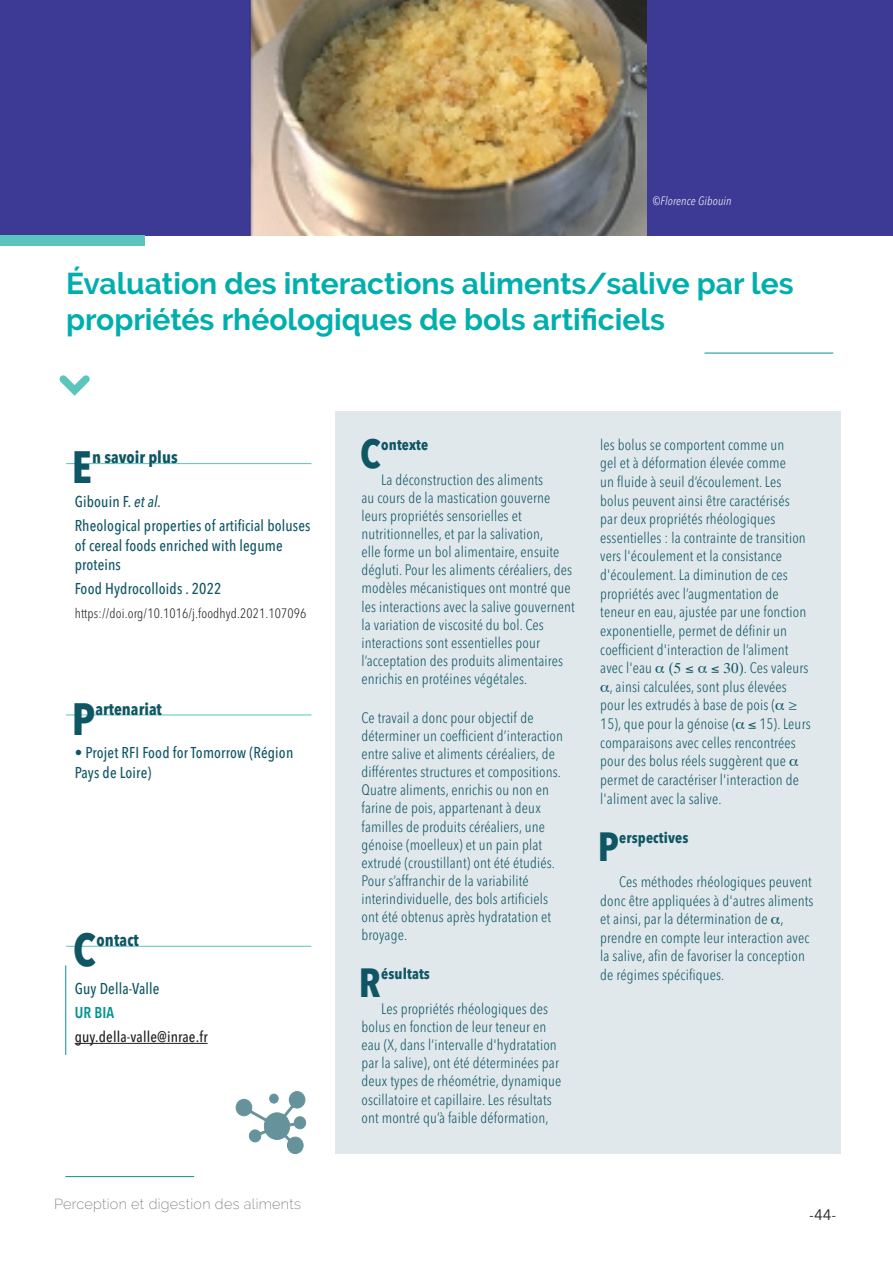
<style>
.page{position:relative;width:893px;height:1263px;background:#fff}
.page>*{position:absolute;margin:0;border:0;box-sizing:border-box;transform-origin:0 0}
.t1{font:700 condensed 45.75px "Avenir Next LT Pro";color:#0f5664}
.t2{font:700 condensed 44.85px "Avenir Next LT Pro";color:#0f5664}
.t3{font:700 condensed 40.35px "Avenir Next LT Pro";color:#0f5664}
.t4{font:700 30px/36px "Raleway";color:#00afad}
.t5{font:700 condensed 17.1px "Avenir Next LT Pro";letter-spacing:.01em;color:#0f5664}
.t6{font:700 condensed 16.65px "Avenir Next LT Pro";color:#0f5664}
.t7{font:500 condensed 15.6px/19.6px "Avenir Next LT Pro";letter-spacing:.01em;color:#0f5664}
.t8{font:600 condensed 15.6px "Avenir Next LT Pro";color:#009391}
.t9{font:500 condensed 15.15px "Avenir Next LT Pro";letter-spacing:.01em;color:#231f20}
.t10{font:300 condensed 15px/18px "Avenir Next LT Pro";letter-spacing:.01em;color:#0f5664}
.t11{font:700 condensed 15px "Avenir Next LT Pro";letter-spacing:.01em;color:#0f5664}
.t12{font:15px "Avenir Next LT Pro";color:#231f20}
.t13{font:200 14.4px "Raleway";letter-spacing:.02em;color:#6c6d67}
.t14{font:300 condensed 13.5px "Avenir Next LT Pro";letter-spacing:.01em;color:#231f20}
.t15{font:italic 300 condensed 12px "Avenir Next LT Pro";letter-spacing:.01em;color:#fafafa}
.s1{font-style:italic}
</style>
<div class="page">
<div style="left:335px;top:411px;width:505px;height:743px;background:#e0e8ec"></div>
<hr style="left:66px;top:463px;width:245px;height:1px;background:#5ac4bd">
<hr style="left:66px;top:714px;width:245px;height:1px;background:#5ac4bd">
<hr style="left:66px;top:946px;width:245px;height:1px;background:#5ac4bd">
<hr style="left:75px;top:1043px;width:133px;height:1px;background:#231f20">
<div style="left:0;top:0;width:893px;height:235px;background:#3d3a96"></div>
<div style="left:0;top:235px;width:144px;height:11px;background:#5ac4bd"></div>
<hr style="left:704px;top:353px;width:129px;height:1px;background:#009391">
<hr style="left:65px;top:1176px;width:129px;height:1px;background:#009391">
<hr style="left:65px;top:965px;width:1px;height:90px;background:#009391">
<svg style="left:60px;top:375px;width:30px;height:21px"></svg>
<svg style="left:235px;top:1091px;width:72px;height:63px"></svg>
<div style="left:270px;top:1094px;width:8px;height:9px;background:#65929b;border-radius:50%"></div>
<div style="left:269px;top:1093px;width:10px;height:10px;border:1px solid #0f5664;border-radius:50%"></div>
<img style="left:249px;top:0;width:397px;height:235px">
<p class="t15" style="left:653px;top:194px;width:80px">©Florence Gibouin</p>
<p class="t4" style="left:66px;top:266px;width:729px">Évaluation des interactions aliments/salive par les propriétés rhéologiques de bols artificiels</p>
<p class="t2" style="left:72px;top:440px;width:22px">E</p>
<p class="t6" style="left:92px;top:447px;width:87px">n savoir plus</p>
<p class="t7" style="left:75px;top:492px;width:88px">Gibouin F. <span class="s1">et al.</span></p>
<p class="t7" style="left:75px;top:516px;width:237px">Rheological properties of artificial boluses of cereal foods enriched with legume proteins</p>
<p class="t7" style="left:75px;top:579px;width:148px">Food Hydrocolloids . 2022</p>
<p class="t14" style="left:75px;top:605px;width:233px">https://doi.org/10.1016/j.foodhyd.2021.107096</p>
<p class="t2" style="left:72px;top:691px;width:25px">P</p>
<p class="t6" style="left:95px;top:698px;width:68px">artenariat</p>
<p class="t7" style="left:75px;top:743px;width:220px">• Projet RFI Food for Tomorrow (Région<br>Pays de Loire)</p>
<p class="t1" style="left:73px;top:921px;width:24px">C</p>
<p class="t5" style="left:96px;top:929px;width:44px">ontact</p>
<p class="t7" style="left:75px;top:978px;width:86px">Guy Della-Valle</p>
<p class="t8" style="left:75px;top:1003px;width:41px">UR BIA</p>
<p class="t9" style="left:75px;top:1027px;width:134px">guy.della-valle@inrae.fr</p>
<p class="t13" style="left:54px;top:1195px;width:248px">Perception et digestion des aliments</p>
<p class="t3" style="left:360px;top:429px;width:22px">C</p>
<p class="t11" style="left:381px;top:436px;width:48px">ontexte</p>
<p class="t10" style="left:361px;top:471px;width:215px;text-indent:20px">La déconstruction des aliments<br>au cours de la mastication gouverne leurs propriétés sensorielles et nutritionnelles, et par la salivation,<br>elle forme un bol alimentaire, ensuite dégluti. Pour les aliments céréaliers, des modèles mécanistiques ont montré que les interactions avec la salive gouvernent la variation de viscosité du bol. Ces interactions sont essentielles pour l’acceptation des produits alimentaires enrichis en protéines végétales.</p>
<p class="t10" style="left:361px;top:709px;width:203px">Ce travail a donc pour objectif de déterminer un coefficient d’interaction entre salive et aliments céréaliers, de différentes structures et compositions.<br>Quatre aliments, enrichis ou non en farine de pois, appartenant à deux familles de produits céréaliers, une génoise (moelleux) et un pain plat extrudé (croustillant) ont été étudiés.<br>Pour s’affranchir de la variabilité interindividuelle, des bols artificiels ont été obtenus après hydratation et broyage.</p>
<p class="t3" style="left:359px;top:958px;width:23px">R</p>
<p class="t11" style="left:381px;top:965px;width:50px">ésultats</p>
<p class="t10" style="left:361px;top:1000px;width:201px;text-indent:20px">Les propriétés rhéologiques des bolus en fonction de leur teneur en eau (X, dans l’intervalle d'hydratation par la salive), ont été déterminées par deux types de rhéométrie, dynamique oscillatoire et capillaire. Les résultats ont montré qu’à faible déformation,</p>
<p class="t10" style="left:600px;top:435px;width:208px;line-height:18.6px">les bolus se comportent comme un<br>gel et à déformation élevée comme<br>un fluide à seuil d’écoulement. Les bolus peuvent ainsi être caractérisés par deux propriétés rhéologiques essentielles : la contrainte de transition vers l'écoulement et la consistance d'écoulement. La diminution de ces propriétés avec l’augmentation de teneur en eau, ajustée par une fonction exponentielle, permet de définir un coefficient d'interaction de l’aliment avec l'eau</p>
<p class="t10" style="left:685px;top:659px;width:125px">≤ ≤ ✓ . Ces valeurs</p>
<p class="t10" style="left:610px;top:677px;width:179px">, ainsi calculées, sont plus élevées</p>
<p class="t10" style="left:600px;top:696px;width:199px">pour les extrudés à base de pois ( ≥</p>
<p class="t10" style="left:600px;top:715px;width:212px">15), que pour la génoise ( ≤ 15). Leurs</p>
<p class="t10" style="left:600px;top:733px;width:197px">comparaisons avec celles rencontrées</p>
<p class="t10" style="left:600px;top:752px;width:187px">pour des bolus réels suggèrent que</p>
<p class="t10" style="left:600px;top:771px;width:200px">permet de caractériser l'interaction de</p>
<p class="t10" style="left:600px;top:789px;width:123px">l'aliment avec la salive.</p>
<p class="t3" style="left:598px;top:822px;width:23px">P</p>
<p class="t11" style="left:619px;top:829px;width:71px">erspectives</p>
<p class="t10" style="left:600px;top:872px;width:215px;line-height:18.6px;text-indent:19px">Ces méthodes rhéologiques peuvent donc être appliquées à d'autres aliments et ainsi, par la détermination de , prendre en compte leur interaction avec la salive, afin de favoriser la conception de régimes spécifiques.</p>
<p class="t12" style="left:809px;top:1206px;width:28px">-44-</p>
</div>
